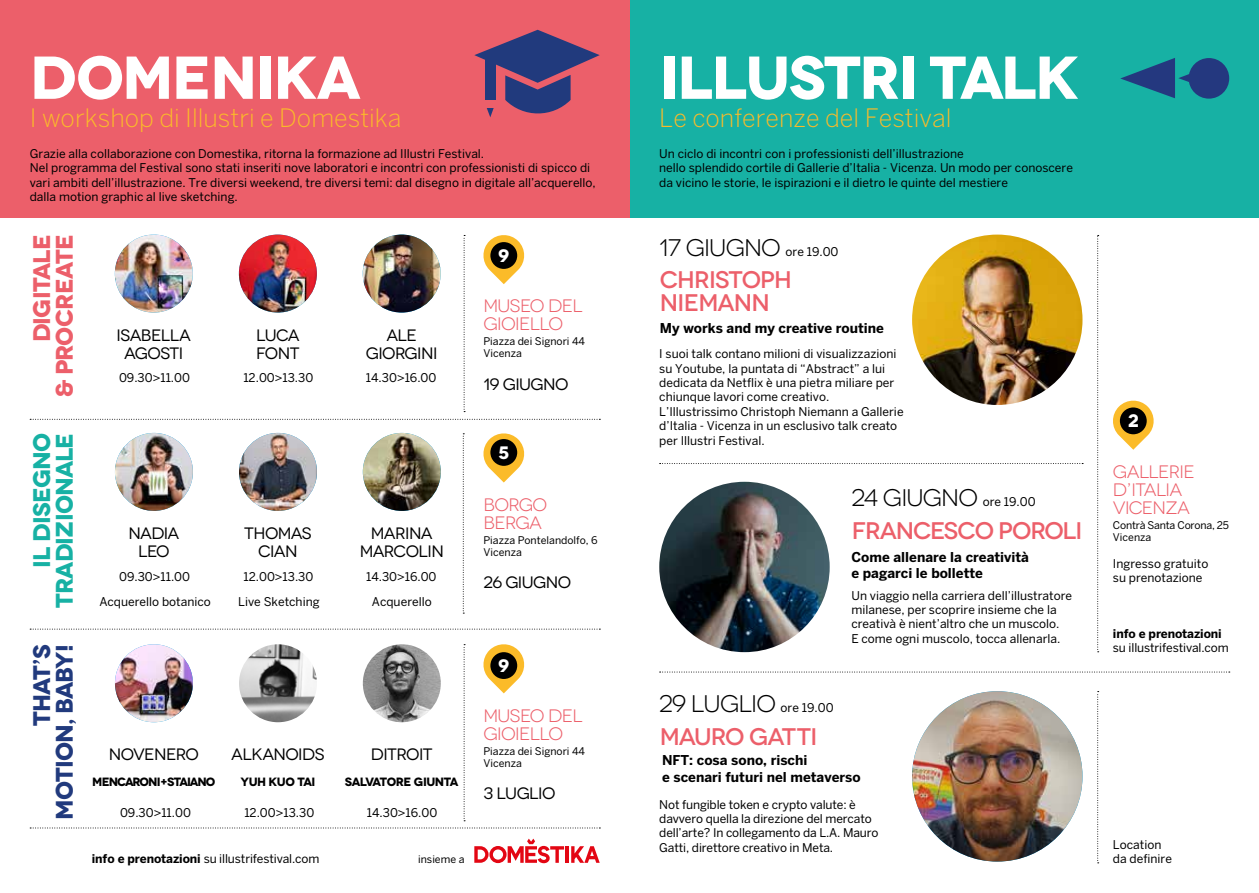
<style>
.page{position:relative;width:1259px;height:893px;background:#fff}
.page>*{position:absolute;margin:0;border:0;box-sizing:border-box;transform-origin:0 0}
.t1{font:700 60.45px "Novecentowide";letter-spacing:-.03em;color:#fff}
.t2{font:300 25.2px "Benton Sans";color:#fbbb29}
.t3{font:24px "Novecentowide";letter-spacing:-.03em;color:#000}
.t4{font:500 24px/22.5px "Novecentowide";letter-spacing:-.04em;color:#ec5f6a}
.t5{font:700 24px/22.5px "Novecentowide";letter-spacing:-.035em;color:#17b1a4;text-align:right}
.t6{font:700 24px/22.5px "Novecentowide";letter-spacing:-.04em;color:#ec5f6a;text-align:right}
.t7{font:700 24px/22.5px "Novecentowide";letter-spacing:-.04em;color:#213a7d;text-align:right}
.t8{font:18px/18px "Novecentowide";letter-spacing:-.03em;color:#ec5f6a}
.t9{font:700 18px "Novecentowide";color:#fff}
.t10{font:16.5px/18px "Novecentowide";letter-spacing:-.035em;color:#000;text-align:center}
.t11{font:700 13.5px/16.2px "Benton Sans";color:#000}
.t12{font:12px/14.4px "Benton Sans";color:#000}
.t13{font:700 12px "Novecentowide";letter-spacing:-.07em;color:#000}
.t14{font:700 12px "Benton Sans";letter-spacing:-.01em;color:#000}
.t15{font:700 12px "Novecentowide";letter-spacing:-.045em;color:#000}
.t16{font:700 12px "Novecentowide";letter-spacing:-.04em;color:#000}
.t17{font:10.5px/12px "Benton Sans";color:#000}
.t18{font:10.5px/12px "Benton Sans";letter-spacing:-.02em;color:#000}
.s1{font-weight:700}
.s2{font-family:"Benton Sans";font-size:12px}
</style>
<div class="page">
<div style="left:629px;top:0;width:630px;height:218px;background:#17b1a4"></div>
<svg style="left:1113px;top:400px;width:41px;height:50px"></svg>
<svg style="left:659px;top:463px;width:424px;height:1px"></svg>
<img style="left:912px;top:235px;width:170px;height:170px;border-radius:85px">
<div style="left:0;top:0;width:629px;height:218px;background:#ec5f6a"></div>
<svg style="left:483px;top:235px;width:42px;height:49px"></svg>
<svg style="left:30px;top:419px;width:570px;height:1px"></svg>
<svg style="left:483px;top:644px;width:42px;height:49px"></svg>
<svg style="left:483px;top:433px;width:42px;height:49px"></svg>
<svg style="left:30px;top:629px;width:570px;height:1px"></svg>
<img style="left:115px;top:235px;width:78px;height:78px;border-radius:39px">
<img style="left:239px;top:235px;width:78px;height:78px;border-radius:39px">
<img style="left:363px;top:235px;width:78px;height:78px;border-radius:39px">
<img style="left:115px;top:433px;width:78px;height:78px;border-radius:39px">
<img style="left:239px;top:433px;width:78px;height:78px;border-radius:39px">
<img style="left:363px;top:433px;width:78px;height:78px;border-radius:39px">
<img style="left:115px;top:644px;width:78px;height:78px;border-radius:39px">
<img style="left:239px;top:644px;width:78px;height:78px;border-radius:39px">
<img style="left:363px;top:644px;width:78px;height:78px;border-radius:39px">
<hr style="left:566px;top:846px;width:3px;height:17px;background:#e30613">
<svg style="left:571px;top:846px;width:29px;height:17px"></svg>
<svg style="left:474px;top:839px;width:90px;height:24px"></svg>
<svg style="left:30px;top:828px;width:570px;height:1px"></svg>
<svg style="left:1097px;top:235px;width:1px;height:417px"></svg>
<svg style="left:464px;top:235px;width:1px;height:177px"></svg>
<svg style="left:463px;top:433px;width:1px;height:181px"></svg>
<svg style="left:464px;top:644px;width:1px;height:177px"></svg>
<img style="left:912px;top:691px;width:170px;height:171px;border-radius:85px">
<img style="left:659px;top:482px;width:170px;height:170px;border-radius:85px">
<svg style="left:659px;top:672px;width:570px;height:1px"></svg>
<svg style="left:474px;top:30px;width:126px;height:88px"></svg>
<div style="left:1188px;top:58px;width:41px;height:41px;background:#24387f;border-radius:50%"></div>
<svg style="left:1120px;top:58px;width:70px;height:40px"></svg>
<div style="left:490px;top:242px;width:27px;height:27px;background:#000;border-radius:50%"></div>
<div style="left:490px;top:439px;width:27px;height:27px;background:#000;border-radius:50%"></div>
<div style="left:490px;top:652px;width:27px;height:27px;background:#000;border-radius:50%"></div>
<div style="left:1120px;top:407px;width:26px;height:27px;background:#000;border-radius:50%"></div>
<svg style="left:1097px;top:691px;width:1px;height:172px"></svg>
<h1 class="t1" style="left:30px;top:40px;width:332px">DOMENIKA</h1>
<h2 class="t2" style="left:30px;top:103px;width:373px">I workshop di Illustri e Domestika</h2>
<p class="t12" style="left:30px;top:146px;width:567px">Grazie alla collaborazione con Domestika, ritorna la formazione ad Illustri Festival.<br>Nel programma del Festival sono stati inseriti nove laboratori e incontri con professionisti di spicco di vari ambiti dell’illustrazione. Tre diversi weekend, tre diversi temi: dal disegno in digitale all’acquerello, dalla motion graphic al live sketching.</p>
<h3 class="t6" style="left:31px;top:397px;width:164px;rotate:-90deg">DIGITALE<br>&amp; PROCREATE</h3>
<h3 class="t5" style="left:31px;top:608px;width:177px;rotate:-90deg">IL DISEGNO<br>TRADIZIONALE</h3>
<h3 class="t7" style="left:31px;top:820px;width:177px;rotate:-90deg">THAT’S<br>MOTION, BABY!</h3>
<h3 class="t10" style="left:117px;top:326px;width:76px">ISABELLA<br>AGOSTI</h3>
<h3 class="t10" style="left:256px;top:326px;width:45px;text-align:left">LUCA<br>FONT</h3>
<h3 class="t10" style="left:366px;top:326px;width:73px">ALE<br>GIORGINI</h3>
<p class="t12" style="left:119px;top:371px;width:72px">09.30&gt;11.00</p>
<p class="t12" style="left:243px;top:371px;width:71px">12.00&gt;13.30</p>
<p class="t12" style="left:366px;top:371px;width:72px">14.30&gt;16.00</p>
<h3 class="t10" style="left:128px;top:525px;width:53px">NADIA<br>LEO</h3>
<h3 class="t10" style="left:244px;top:525px;width:69px">THOMAS<br>CIAN</h3>
<h3 class="t10" style="left:360px;top:525px;width:86px">MARINA<br>MARCOLIN</h3>
<p class="t12" style="left:119px;top:569px;width:72px">09.30&gt;11.00</p>
<p class="t12" style="left:243px;top:569px;width:71px">12.00&gt;13.30</p>
<p class="t12" style="left:366px;top:569px;width:72px">14.30&gt;16.00</p>
<p class="t12" style="left:99px;top:594px;width:113px">Acquerello botanico</p>
<p class="t12" style="left:238px;top:594px;width:83px">Live Sketching</p>
<p class="t12" style="left:372px;top:594px;width:61px">Acquerello</p>
<h3 class="t10" style="left:109px;top:745px;width:92px">NOVENERO</h3>
<h3 class="t10" style="left:231px;top:745px;width:95px">ALKANOIDS</h3>
<h3 class="t10" style="left:371px;top:745px;width:63px">DITROIT</h3>
<p class="t13" style="left:92px;top:774px;width:125px">MENCARONI+STAIANO</p>
<p class="t16" style="left:240px;top:774px;width:77px">YUH KUO TAI</p>
<p class="t15" style="left:345px;top:774px;width:115px">SALVATORE GIUNTA</p>
<p class="t12" style="left:120px;top:806px;width:72px">09.30&gt;11.00</p>
<p class="t12" style="left:244px;top:806px;width:71px">12.00&gt;13.30</p>
<p class="t12" style="left:367px;top:806px;width:72px">14.30&gt;16.00</p>
<p class="t12" style="left:92px;top:851px;width:229px"><span class="s1">info e prenotazioni</span> su illustrifestival.com</p>
<p class="t17" style="left:418px;top:853px;width:48px">insieme a</p>
<h3 class="t9" style="left:498px;top:244px;width:12px">9</h3>
<h3 class="t8" style="left:483px;top:297px;width:101px">MUSEO DEL<br>GIOIELLO</h3>
<p class="t17" style="left:483px;top:336px;width:103px">Piazza dei Signori 44<br>Vicenza</p>
<h3 class="t10" style="left:483px;top:375px;width:87px">19 GIUGNO</h3>
<h3 class="t9" style="left:498px;top:441px;width:13px">5</h3>
<h3 class="t8" style="left:483px;top:496px;width:65px">BORGO<br>BERGA</h3>
<p class="t17" style="left:483px;top:534px;width:116px">Piazza Pontelandolfo, 6<br>Vicenza</p>
<h3 class="t10" style="left:483px;top:574px;width:89px">26 GIUGNO</h3>
<h3 class="t9" style="left:498px;top:654px;width:12px">9</h3>
<h3 class="t8" style="left:483px;top:706px;width:101px">MUSEO DEL<br>GIOIELLO</h3>
<p class="t17" style="left:483px;top:745px;width:103px">Piazza dei Signori 44<br>Vicenza</p>
<h3 class="t10" style="left:483px;top:784px;width:73px">3 LUGLIO</h3>
<h1 class="t1" style="left:659px;top:40px;width:421px">ILLUSTRI TALK</h1>
<h2 class="t2" style="left:659px;top:103px;width:294px">Le conferenze del Festival</h2>
<p class="t12" style="left:659px;top:146px;width:415px">Un ciclo di incontri con i professionisti dell’illustrazione<br>nello splendido cortile di Gallerie d’Italia - Vicenza. Un modo per conoscere da vicino le storie, le ispirazioni e il dietro le quinte del mestiere</p>
<h3 class="t3" style="left:659px;top:233px;width:181px">17 GIUGNO <span class="s2">ore 19.00</span></h3>
<h3 class="t4" style="left:660px;top:269px;width:133px">CHRISTOPH<br>NIEMANN</h3>
<p class="t11" style="left:660px;top:319px;width:225px">My works and my creative routine</p>
<p class="t12" style="left:659px;top:346px;width:246px">I suoi talk contano milioni di visualizzazioni su Youtube, la puntata di “Abstract” a lui dedicata da Netflix è una pietra miliare per chiunque lavori come creativo.<br>L’Illustrissimo Christoph Niemann a Gallerie d’Italia - Vicenza in un esclusivo talk creato per Illustri Festival.</p>
<h3 class="t3" style="left:851px;top:484px;width:186px">24 GIUGNO <span class="s2">ore 19.00</span></h3>
<h3 class="t4" style="left:852px;top:520px;width:232px">FRANCESCO POROLI</h3>
<p class="t11" style="left:851px;top:548px;width:179px">Come allenare la creatività e pagarci le bollette</p>
<p class="t12" style="left:851px;top:588px;width:222px">Un viaggio nella carriera dell’illustratore milanese, per scoprire insieme che la creativà è nient’altro che un muscolo.<br>E come ogni muscolo, tocca allenarla.</p>
<h3 class="t3" style="left:659px;top:690px;width:176px">29 LUGLIO <span class="s2">ore 19.00</span></h3>
<h3 class="t4" style="left:660px;top:725px;width:159px">MAURO GATTI</h3>
<p class="t11" style="left:662px;top:752px;width:200px">NFT: cosa sono, rischi<br>e scenari futuri nel metaverso</p>
<p class="t12" style="left:659px;top:797px;width:221px">Not fungible token e crypto valute: è davvero quella la direzione del mercato dell’arte? In collegamento da L.A. Mauro Gatti, direttore creativo in Meta.</p>
<h3 class="t9" style="left:1127px;top:409px;width:13px">2</h3>
<h3 class="t8" style="left:1113px;top:463px;width:83px">GALLERIE<br>D’ITALIA<br>VICENZA</h3>
<p class="t18" style="left:1113px;top:519px;width:118px">Contrà Santa Corona, 25<br>Vicenza</p>
<p class="t12" style="left:1113px;top:556px;width:97px">Ingresso gratuito su prenotazione</p>
<p class="t14" style="left:1113px;top:626px;width:110px">info e prenotazioni</p>
<p class="t12" style="left:1113px;top:640px;width:117px">su illustrifestival.com</p>
<p class="t12" style="left:1113px;top:837px;width:61px">Location da definire</p>
</div>
